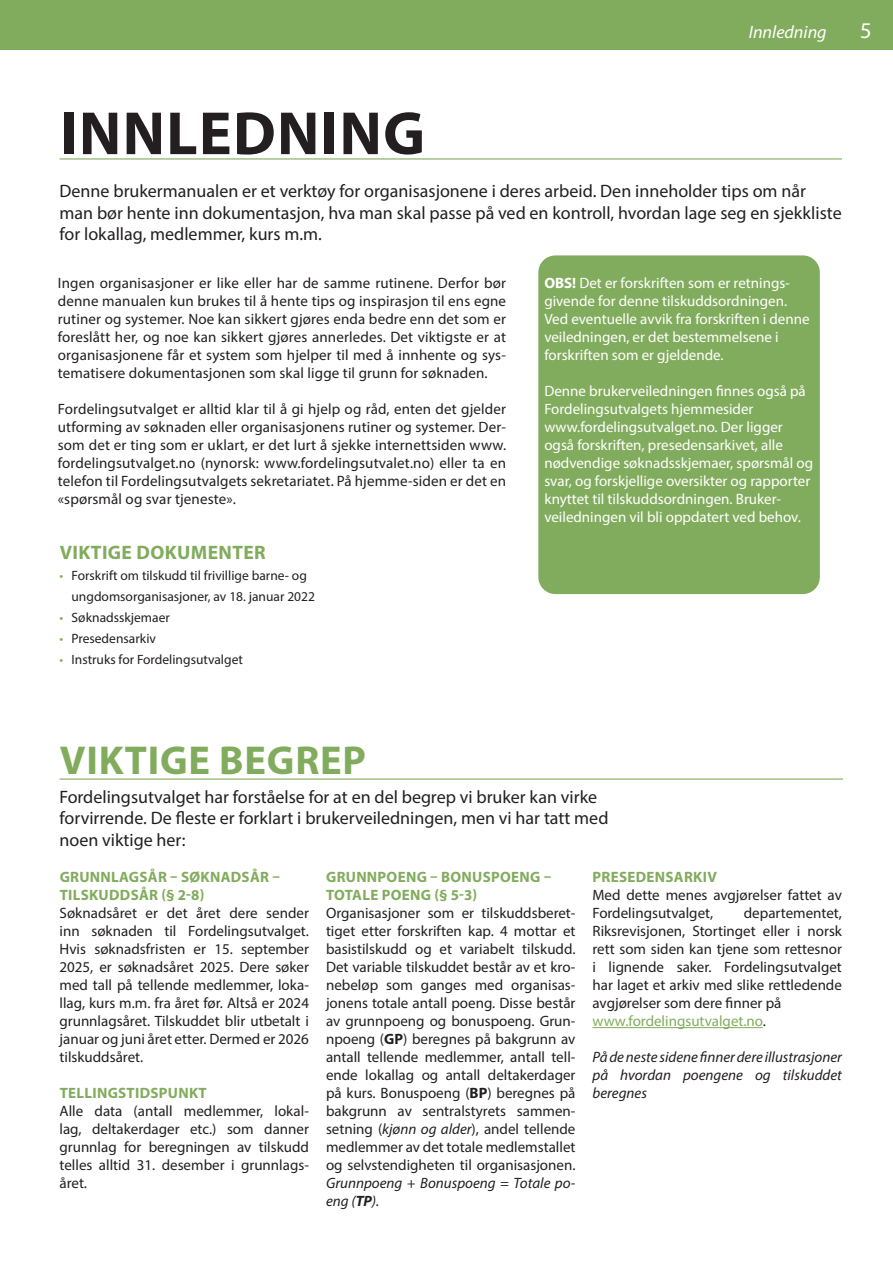
<style>
.page{position:relative;width:893px;height:1263px;background:#fff}
.page>*{position:absolute;margin:0;border:0;box-sizing:border-box;transform-origin:0 0}
.Tittel{font:700 61.5px "Myriad Pro";letter-spacing:.02em;color:#231f20}
.Tittel-2{font:700 40.5px "Myriad Pro";letter-spacing:.02em;color:#82ac5d}
.t1{font:22.5px "Myriad Pro";color:#fff}
.Faktatittel{font:700 19.5px "Myriad Pro";letter-spacing:.02em;color:#82ac5d}
.Ingress{font:18px/21.6px "Myriad Pro";color:#231f20}
.t2{font:italic 18px "Myriad Pro";color:#fff}
.Faktatekst{font:15px/18px "Myriad Pro";color:#231f20;text-align:justify}
.Brødtekst{font:15px/18px "Myriad Pro";letter-spacing:.01em;color:#231f20;text-align:justify}
.Faktatekst-2{font:15px/18px "Myriad Pro";color:#fff}
.Faktatekst-3{font:700 15px "Myriad Pro";letter-spacing:.02em;color:#82ac5d}
.Faktatekst-4{font:italic 15px/18px "Myriad Pro";color:#231f20;text-align:justify}
.Faktatekst-5{font:15px "Myriad Pro";color:#82ac5d}
.Faktatekst-6{font:13.5px "Myriad Pro";color:#231f20}
.s1{color:#82ac5d}
.s2{font-weight:700}
.s3{font-style:italic}
.s4{font-weight:700;font-style:italic}
.s5{color:#231f20}
</style>
<div class="page">
<div style="left:0;top:0;width:893px;height:49px;background:#82ac5d"></div>
<hr style="left:60px;top:158px;width:782px;height:2px;background:#82ac5d">
<hr style="left:60px;top:778px;width:783px;height:2px;background:#82ac5d">
<hr style="left:592px;top:1027px;width:171px;height:1px;background:#82ac5d">
<div style="left:538px;top:255px;width:282px;height:339px;background:#82ac5d;border-radius:17px"></div>
<p class="t2" style="left:749px;top:21px;width:79px">Innledning</p>
<p class="t1" style="left:860px;top:17px;width:13px">5</p>
<p class="Tittel" style="left:60px;top:93px;width:366px">INNLEDNING</p>
<p class="Ingress" style="left:60px;top:180px;width:784px">Denne brukermanualen er et verktøy for organisasjonene i deres arbeid. Den inneholder tips om når man bør hente inn dokumentasjon, hva man skal passe på ved en kontroll, hvordan lage seg en sjekkliste for lokallag, medlemmer, kurs m.m.</p>
<p class="Brødtekst" style="left:58px;top:274px;width:450px">Ingen organisasjoner er like eller har de samme rutinene. Derfor bør denne manualen kun brukes til å hente tips og inspirasjon til ens egne rutiner og systemer. Noe kan sikkert gjøres enda bedre enn det som er foreslått her, og noe kan sikkert gjøres annerledes. Det viktigste er at organisasjonene får et system som hjelper til med å innhente og sys&shy;tematisere dokumentasjonen som skal ligge til grunn for søknaden.</p>
<p class="Brødtekst" style="left:58px;top:400px;width:450px">Fordelingsutvalget er alltid klar til å gi hjelp og råd, enten det gjelder utforming av søknaden eller organisasjonens rutiner og systemer. Der&shy;som det er ting som er uklart, er det lurt å sjekke internettsiden www. fordelingsutvalget.no (nynorsk: www.fordelingsutvalet.no) eller ta en telefon til Fordelingsutvalgets sekretariatet. På hjemme-siden er det en «spørsmål og svar tjeneste».</p>
<p class="Faktatittel" style="left:60px;top:540px;width:208px">VIKTIGE DOKUMENTER</p>
<p class="Faktatekst-6" style="left:60px;top:567px;width:249px"><span class="s1">•</span> Forskrift om tilskudd til frivillige barne- og</p>
<p class="Faktatekst-6" style="left:72px;top:588px;width:245px">ungdomsorganisasjoner, av 18. januar 2022</p>
<p class="Faktatekst-6" style="left:60px;top:609px;width:112px"><span class="s1">•</span> Søknadsskjemaer</p>
<p class="Faktatekst-6" style="left:60px;top:630px;width:98px"><span class="s1">•</span> Presedensarkiv</p>
<p class="Faktatekst-6" style="left:60px;top:651px;width:185px"><span class="s1">•</span> Instruks for Fordelingsutvalget</p>
<p class="Tittel-2" style="left:60px;top:734px;width:308px">VIKTIGE BEGREP</p>
<p class="Faktatekst-2" style="left:544px;top:274px;width:247px"><span class="s2">OBS!</span> Det er forskriften som er retnings&shy;givende for denne tilskuddsordningen.</p>
<p class="Faktatekst-2" style="left:544px;top:310px;width:267px">Ved eventuelle avvik fra forskriften i denne veiledningen, er det bestemmelsene i forskriften som er gjeldende.</p>
<p class="Faktatekst-2" style="left:544px;top:382px;width:263px">Denne brukerveiledningen finnes også på<br>Fordelingsutvalgets hjemmesider</p>
<p class="Faktatekst-2" style="left:544px;top:418px;width:240px">www.fordelingsutvalget.no. Der ligger også forskriften, presedensarkivet, alle</p>
<p class="Faktatekst-2" style="left:544px;top:454px;width:270px">nødvendige søknadsskjemaer, spørsmål og svar, og forskjellige oversikter og rapporter knyttet til tilskuddsordningen. Bruker&shy;veiledningen vil bli oppdatert ved behov.</p>
<p class="Ingress" style="left:60px;top:786px;width:550px">Fordelingsutvalget har forståelse for at en del begrep vi bruker kan virke forvirrende. De fleste er forklart i brukerveiledningen, men vi har tatt med noen viktige her:</p>
<p class="Faktatekst-3" style="left:60px;top:867px;width:222px">GRUNNLAGSÅR – SØKNADSÅR –</p>
<p class="Faktatekst-3" style="left:60px;top:885px;width:146px">TILSKUDDSÅR (§ 2-8)</p>
<p class="Faktatekst" style="left:60px;top:904px;width:251px">Søknadsåret er det året dere sender inn søknaden til Fordelingsutvalget.<br>Hvis søknadsfristen er 15. september 2025, er søknadsåret 2025. Dere søker med tall på tellende medlemmer, loka&shy;llag, kurs m.m. fra året før. Altså er 2024 grunnlagsåret. Tilskuddet blir utbetalt i januar og juni året etter. Dermed er 2026 tilskuddsåret.</p>
<p class="Faktatekst-3" style="left:60px;top:1083px;width:149px">TELLINGSTIDSPUNKT</p>
<p class="Faktatekst" style="left:60px;top:1102px;width:251px">Alle data (antall medlemmer, lokal&shy;lag, deltakerdager etc.) som danner grunnlag for beregningen av tilskudd telles alltid 31. desember i grunnlags&shy;året.</p>
<p class="Faktatekst-3" style="left:326px;top:867px;width:226px">GRUNNPOENG – BONUSPOENG –</p>
<p class="Faktatekst-3" style="left:326px;top:885px;width:153px">TOTALE POENG (§ 5-3)</p>
<p class="Faktatekst" style="left:326px;top:904px;width:251px">Organisasjoner som er tilskuddsberet&shy;tiget etter forskriften kap. 4 mottar et basistilskudd og et variabelt tilskudd.<br>Det variable tilskuddet består av et kro&shy;nebeløp som ganges med organisas&shy;jonens totale antall poeng. Disse består av grunnpoeng og bonuspoeng. Grun&shy;npoeng (<span class="s2">GP</span>) beregnes på bakgrunn av antall tellende medlemmer, antall tell&shy;ende lokallag og antall deltakerdager på kurs. Bonuspoeng (<span class="s2">BP</span>) beregnes på bakgrunn av sentralstyrets sammen&shy;setning (<span class="s3">kjønn og alder</span>), andel tellende medlemmer av det totale medlemstallet og selvstendigheten til organisasjonen.<br><span class="s3">Grunnpoeng + Bonuspoeng = Totale po&shy;eng (</span><span class="s4">TP</span><span class="s3">).</span></p>
<p class="Faktatekst-3" style="left:593px;top:867px;width:126px">PRESEDENSARKIV</p>
<p class="Faktatekst" style="left:592px;top:886px;width:251px">Med dette menes avgjørelser fattet av<br>Fordelingsutvalget,</p>
<p class="Faktatekst" style="left:592px;top:904px;width:251px;text-indent:151px">departementet, Riksrevisjonen, Stortinget eller i norsk rett som siden kan tjene som rettesnor i lignende saker. Fordelingsutvalget har laget et arkiv med slike rettledende avgjørelser som dere finner på</p>
<p class="Faktatekst-5" style="left:592px;top:1012px;width:175px">www.fordelingsutvalget.no<span class="s5">.</span></p>
<p class="Faktatekst-4" style="left:592px;top:1048px;width:251px">På de neste sidene finner dere illustrasjoner på hvordan poengene og tilskuddet beregnes</p>
</div>
